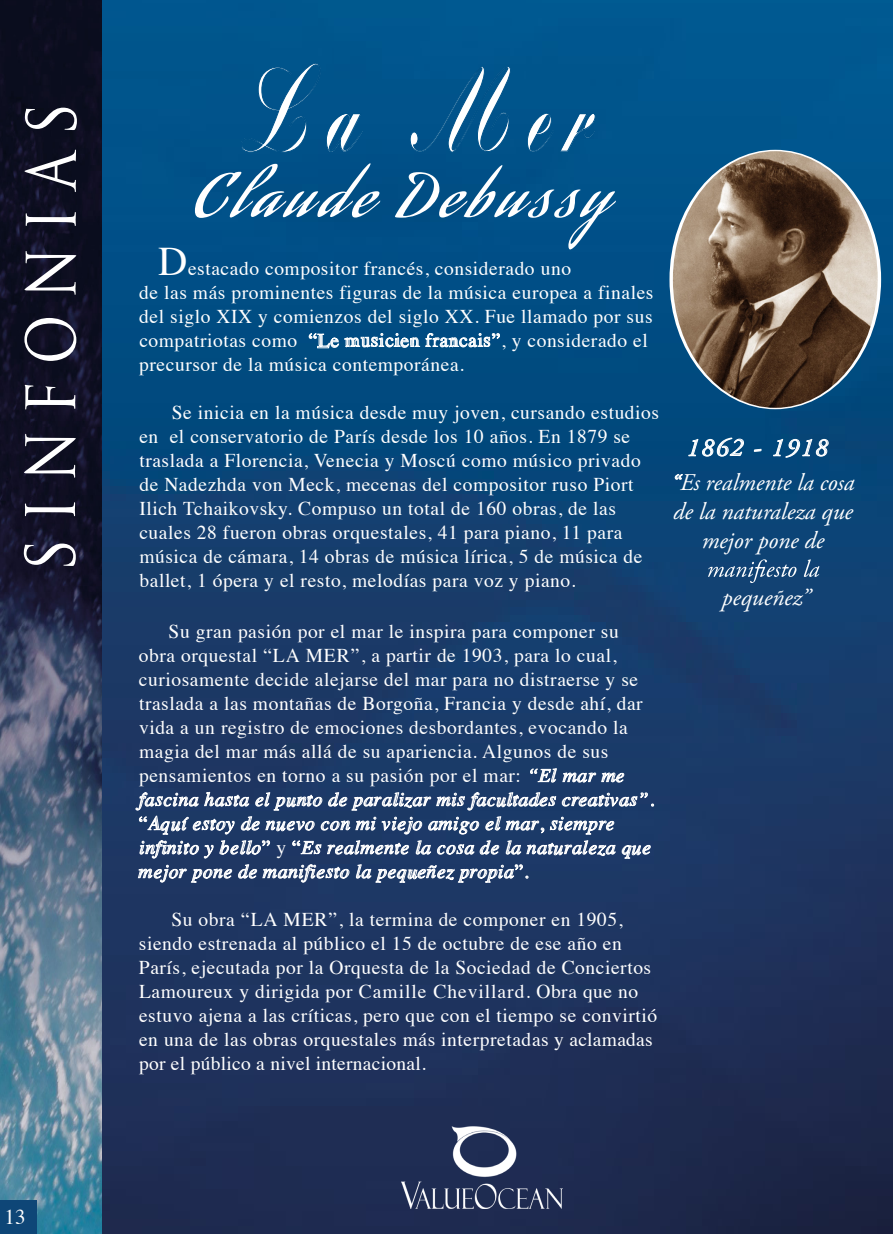
<style>
.page{position:relative;width:893px;height:1234px;background:#fff}
.page>*{position:absolute;margin:0;border:0;box-sizing:border-box;transform-origin:0 0}
.t1{font:120px "Bolina";color:#fff;scale:.92 1}
.t2{font:78px "Trajan Pro";color:#fff;scale:.79 1}
.t3{font:57px "Aguafina Script";letter-spacing:.085em;color:#fff;scale:1.28 1}
.t4{font:italic 25.5px "Adobe Garamond Pro";letter-spacing:.07em;color:#fff}
.t5{font:italic 24px/28.8px "Adobe Garamond Pro";color:#fff;text-align:center}
.t6{font:21px "Times";color:#fff}
.t7{font:19.5px/24px "Times";letter-spacing:.03em;color:#fff}
.s1{font-size:40.5px}
.s2{font-style:italic}
.s3{font-size:22.5px}
</style>
<div class="page">
<img style="left:101px;top:0;width:791px;height:1233px">
<svg style="left:688px;top:437px;width:56px;height:20px"></svg>
<svg style="left:754px;top:448px;width:7px;height:4px"></svg>
<svg style="left:773px;top:438px;width:56px;height:20px"></svg>
<svg style="left:309px;top:333px;width:191px;height:15px"></svg>
<img style="left:0;top:0;width:101px;height:1233px">
<img style="left:402px;top:1126px;width:161px;height:82px">
<img style="left:673px;top:151px;width:205px;height:257px">
<svg style="left:530px;top:767px;width:94px;height:16px"></svg>
<svg style="left:136px;top:791px;width:518px;height:91px"></svg>
<svg style="left:675px;top:474px;width:8px;height:5px"></svg>
<svg style="left:708px;top:559px;width:111px;height:24px"></svg>
<div style="left:0;top:1200px;width:37px;height:33px;background:#0e4677"></div>
<div style="left:241px;top:63px;width:122px;height:89px;background:#00538b"></div>
<div style="left:410px;top:66px;width:101px;height:86px;background:#00538b"></div>
<div style="left:527px;top:113px;width:69px;height:39px;background:#00528a"></div>
<h2 class="t2" style="left:-3px;top:570px;width:594px;rotate:-90deg">s ni f o n ai s</h2>
<p class="t6" style="left:5px;top:1196px;width:22px">13</p>
<h1 class="t1" style="left:240px;top:46px;width:386px">La Mer</h1>
<h3 class="t3" style="left:193px;top:163px;width:326px">Claude Debussy</h3>
<p class="t7" style="left:139px;top:254px;width:516px;text-indent:19px"><span class="s1">D</span>estacado compositor francés, considerado uno<br>de las más prominentes figuras de la música europea a finales del siglo XIX y comienzos del siglo XX. Fue llamado por sus compatriotas como “Le musicien francais”, y considerado el precursor de la música contemporánea.</p>
<p class="t7" style="left:139px;top:398px;width:521px;text-indent:33px">Se inicia en la música desde muy joven, cursando estudios en el conservatorio de París desde los 10 años. En 1879 se traslada a Florencia, Venecia y Moscú como músico privado de Nadezhda von Meck, mecenas del compositor ruso Piort Ilich Tchaikovsky. Compuso un total de 160 obras, de las cuales 28 fueron obras orquestales, 41 para piano, 11 para música de cámara, 14 obras de música lírica, 5 de música de ballet, 1 ópera y el resto, melodías para voz y piano.</p>
<p class="t7" style="left:139px;top:617px;width:517px;text-indent:30px">Su gran pasión por el mar le inspira para componer su obra orquestal “LA MER”, a partir de 1903, para lo cual, curiosamente decide alejarse del mar para no distraerse y se traslada a las montañas de Borgoña, Francia y desde ahí, dar vida a un registro de emociones desbordantes, evocando la magia del mar más allá de su apariencia. Algunos de sus pensamientos en torno a su pasión por el mar: <span class="s2">“El mar me fascina hasta el punto de paralizar mis facultades creativas”</span>. “<span class="s2">Aquí estoy de nuevo con mi viejo amigo el mar</span>, <span class="s2">siempre infinito y bello</span>” y “<span class="s2">Es realmente la cosa de la naturaleza que mejor pone de manifiesto la pequeñez propia</span>”.</p>
<p class="t7" style="left:139px;top:905px;width:520px;text-indent:33px">Su obra “LA MER”, la termina de componer en 1905, siendo estrenada al público el 15 de octubre de ese año en París, ejecutada por la Orquesta de la Sociedad de Conciertos Lamoureux y dirigida por Camille Chevillard. Obra que no estuvo ajena a las críticas, pero que con el tiempo se convirtió en una de las obras orquestales más interpretadas y aclamadas por el público a nivel internacional.</p>
<h3 class="t4" style="left:686px;top:432px;width:143px">1862 - 1918</h3>
<p class="t5" style="left:671px;top:468px;width:185px"><span class="s3">“</span>Es realmente la cosa de la naturaleza que mejor pone de</p>
<p class="t5" style="left:722px;top:584px;width:90px">pequeñez”</p>
</div>
